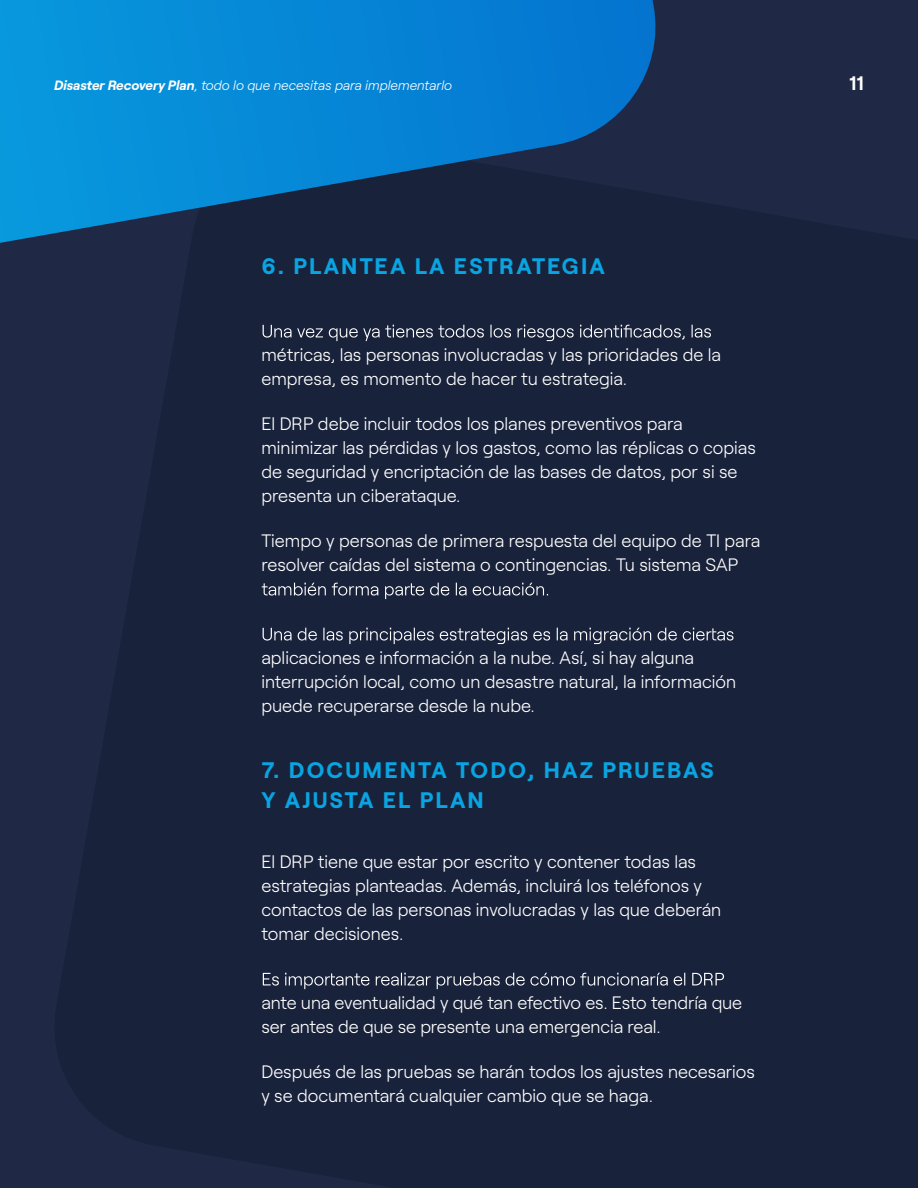
<style>
.page{position:relative;width:918px;height:1188px;background:#19223b}
.page>*{position:absolute;margin:0;border:0;box-sizing:border-box;transform-origin:0 0}
.t1{font:700 22.5px/30px "Roobert";letter-spacing:.1em;color:#09a4e1}
.t2{font:600 19.5px "Roobert";color:#fff}
.t3{font:300 18px/24px "Roobert";color:#fff}
.t4{font:italic 300 13.5px "Roobert";color:#fff}
.s1{font-weight:700}
</style>
<div class="page">
<svg style="left:0;top:0;width:656px;height:243px"></svg>
<svg style="left:263px;top:973px;width:461px;height:16px"></svg>
<svg style="left:263px;top:325px;width:448px;height:16px"></svg>
<svg style="left:262px;top:583px;width:286px;height:16px"></svg>
<svg style="left:263px;top:628px;width:470px;height:16px"></svg>
<p class="t4" style="left:54px;top:75px;width:400px"><span class="s1">Disaster Recovery Plan</span>, todo lo que necesitas para implementarlo</p>
<p class="t2" style="left:849px;top:68px;width:16px">11</p>
<p class="t1" style="left:261px;top:249px;width:345px">6. PLANTEA LA ESTRATEGIA</p>
<p class="t3" style="left:261px;top:342px;width:461px">métricas, las personas involucradas y las prioridades de la empresa, es momento de hacer tu estrategia.</p>
<p class="t3" style="left:261px;top:411px;width:496px">El DRP debe incluir todos los planes preventivos para minimizar las pérdidas y los gastos, como las réplicas o copias de seguridad y encriptación de las bases de datos, por si se presenta un ciberataque.</p>
<p class="t3" style="left:261px;top:528px;width:500px">Tiempo y personas de primera respuesta del equipo de TI para resolver caídas del sistema o contingencias. Tu sistema SAP</p>
<p class="t3" style="left:261px;top:645px;width:476px">aplicaciones e información a la nube. Así, si hay alguna interrupción local, como un desastre natural, la información puede recuperarse desde la nube.</p>
<p class="t1" style="left:261px;top:753px;width:454px">7. DOCUMENTA TODO, HAZ PRUEBAS<br>Y AJUSTA EL PLAN</p>
<p class="t3" style="left:261px;top:849px;width:462px">El DRP tiene que estar por escrito y contener todas las estrategias planteadas. Además, incluirá los teléfonos y contactos de las personas involucradas y las que deberán tomar decisiones.</p>
<p class="t3" style="left:261px;top:990px;width:482px">ante una eventualidad y qué tan efectivo es. Esto tendría que ser antes de que se presente una emergencia real.</p>
<p class="t3" style="left:261px;top:1059px;width:495px">Después de las pruebas se harán todos los ajustes necesarios y se documentará cualquier cambio que se haga.</p>
</div>
